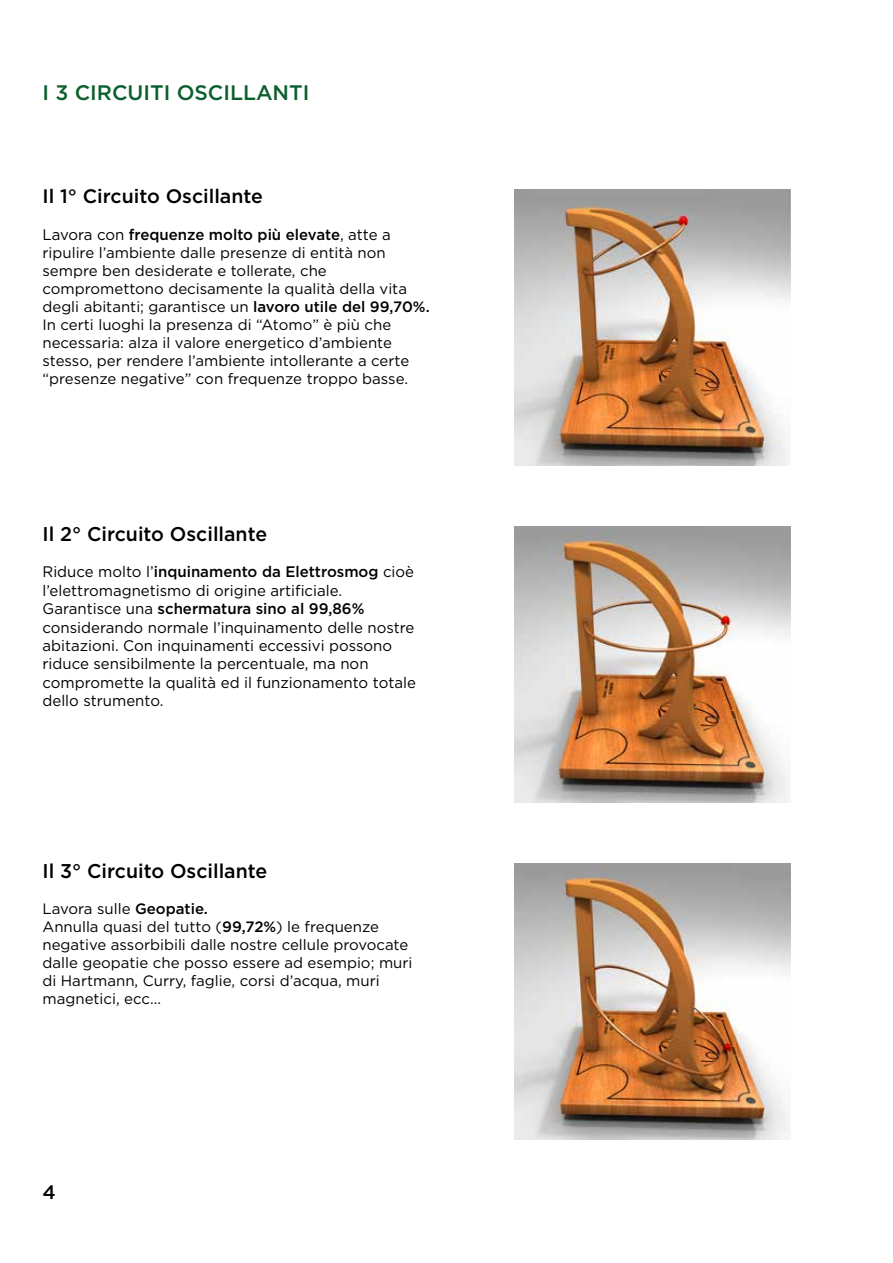
<style>
.page{position:relative;width:893px;height:1263px;background:#fff}
.page>*{position:absolute;margin:0;border:0;box-sizing:border-box;transform-origin:0 0}
.t1{font:500 21px "Gotham";color:#0b5f2c}
.t2{font:500 19.95px "Gotham";color:#000}
.t3{font:500 19.5px "Gotham";color:#000}
.t4{font:15.3px/18.3px "Gotham";color:#000}
.t5{font:500 15.3px "Gotham";color:#000}
.t6{font:15px/18px "Gotham";color:#000}
.s1{font-weight:400}
.s2{font-weight:500}
</style>
<div class="page">
<img style="left:514px;top:189px;width:277px;height:277px">
<img style="left:514px;top:526px;width:277px;height:277px">
<img style="left:514px;top:863px;width:277px;height:277px">
<h1 class="t1" style="left:43px;top:81px;width:268px">I 3 CIRCUITI OSCILLANTI</h1>
<h3 class="t3" style="left:43px;top:185px;width:222px">Il 1° Circuito Oscillante</h3>
<p class="t5" style="left:43px;top:226px;width:350px"><span class="s1">Lavora con</span> frequenze molto più elevate<span class="s1">, atte a</span></p>
<p class="t6" style="left:43px;top:243px;width:389px">ripulire l’ambiente dalle presenze di entità non sempre ben desiderate e tollerate, che compromettono decisamente la qualità della vita degli abitanti; garantisce un <span class="s2">lavoro utile del 99,70%.<br></span>In certi luoghi la presenza di “Atomo” è più che necessaria: alza il valore energetico d’ambiente stesso, per rendere l’ambiente intollerante a certe “presenze negative” con frequenze troppo basse.</p>
<h2 class="t2" style="left:43px;top:522px;width:226px">Il 2° Circuito Oscillante</h2>
<p class="t4" style="left:43px;top:563px;width:375px">Riduce molto l’<span class="s2">inquinamento da Elettrosmog</span> cioè l’elettromagnetismo di origine artificiale.<br>Garantisce una <span class="s2">schermatura sino al 99,86% </span>considerando normale l’inquinamento delle nostre abitazioni. Con inquinamenti eccessivi possono riduce sensibilmente la percentuale, ma non compromette la qualità ed il funzionamento totale dello strumento.</p>
<h2 class="t2" style="left:43px;top:859px;width:226px">Il 3° Circuito Oscillante</h2>
<p class="t6" style="left:43px;top:899px;width:371px">Lavora sulle <span class="s2">Geopatie.<br></span>Annulla quasi del tutto (<span class="s2">99,72%</span>) le frequenze negative assorbibili dalle nostre cellule provocate dalle geopatie che posso essere ad esempio; muri di Hartmann, Curry, faglie, corsi d’acqua, muri magnetici, ecc...</p>
<h3 class="t3" style="left:43px;top:1180px;width:15px">4</h3>
</div>
